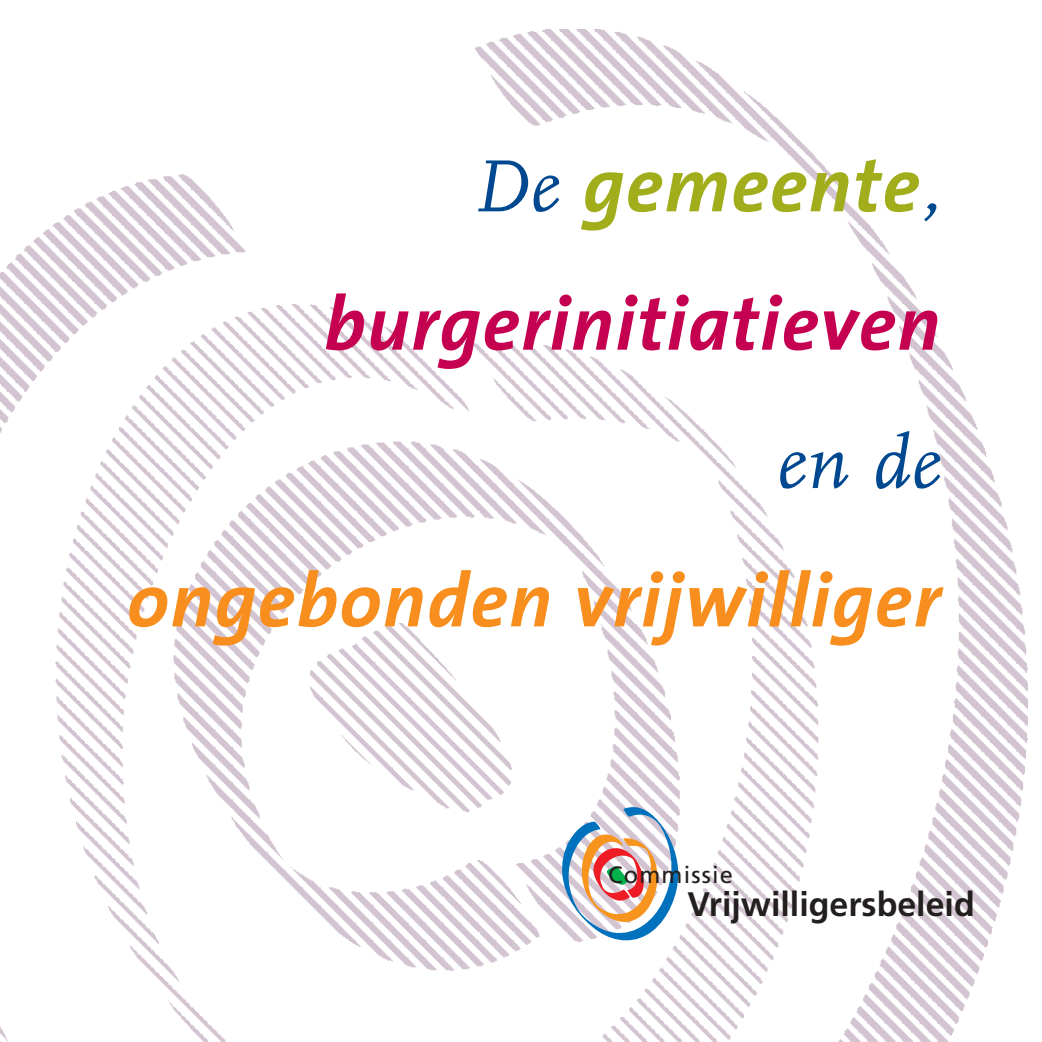
<style>
.page{position:relative;width:1042px;height:1042px;background:#fff}
.page>*{position:absolute;margin:0;border:0;box-sizing:border-box;transform-origin:0 0}
.t1{font:italic 700 77px/138.2px "The Sans";letter-spacing:.015em;color:#c60051;text-align:right}
.t2{font:italic 700 77px "The Sans";letter-spacing:.02em;color:#f78e1e}
.t3{font:italic 77px "FF Scala";color:#004890}
.t4{font:700 33.95px "Frutiger";color:#231f1f}
.t5{font:23.62px "Frutiger";letter-spacing:.05em;color:#231f1f}
.s1{font-family:"FF Scala";font-weight:400;color:#004890}
.s2{color:#a2ad1c}
</style>
<div class="page">
<img style="left:0;top:30px;width:1027px;height:1011px">
<svg style="left:561px;top:803px;width:117px;height:140px"></svg>
<p class="t1" style="left:324px;top:123px;width:618px"><span class="s1">De</span> <span class="s2">gemeente</span><span class="s1">, </span>burgerinitiatieven</p>
<p class="t3" style="left:777px;top:431px;width:165px">en de</p>
<p class="t2" style="left:127px;top:569px;width:815px">ongebonden vrijwilliger</p>
<p class="t5" style="left:608px;top:864px;width:126px">Commissie</p>
<p class="t4" style="left:687px;top:890px;width:289px">Vrijwilligersbeleid</p>
</div>
